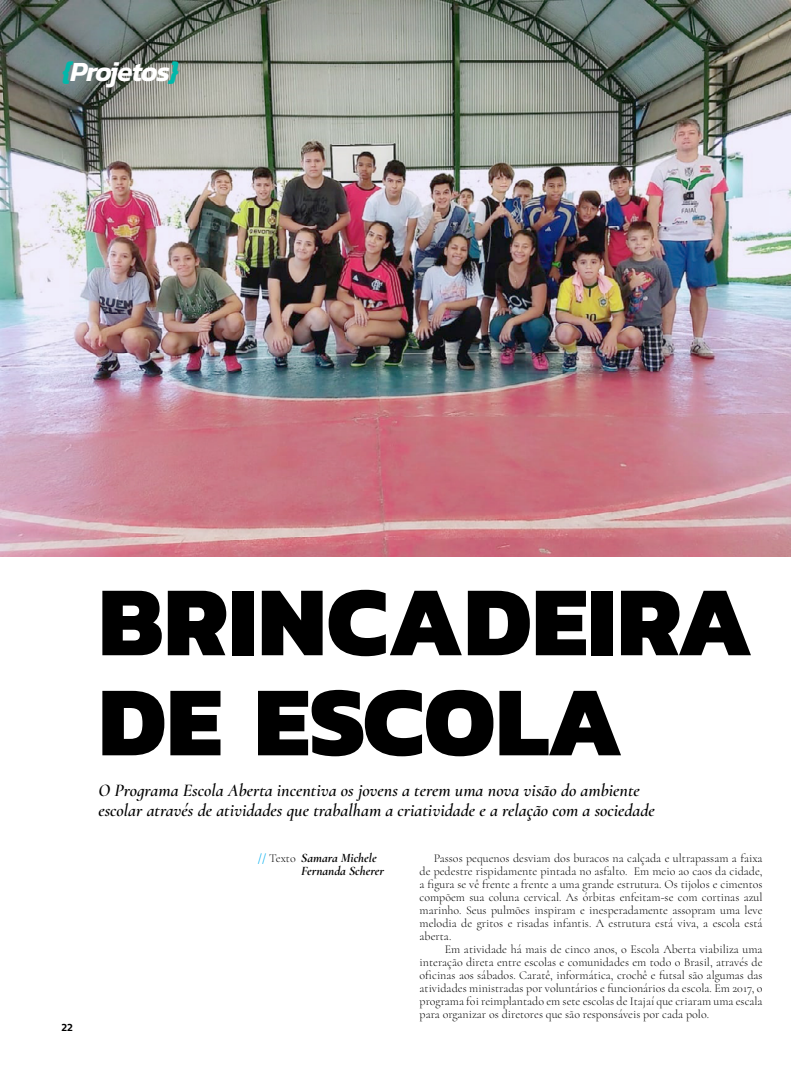
<style>
.page{position:relative;width:791px;height:1078px;background:#fff}
.page>*{position:absolute;margin:0;border:0;box-sizing:border-box;transform-origin:0 0}
.t1{font:800 100px/100px "Kanit";color:#000}
.t2{font:italic 600 28px "Kanit";letter-spacing:-.03em;color:#fff}
.t3{font:italic 600 18px/19px "Cormorant Infant";color:#000}
.t4{font:italic 700 13px/13px "Cormorant Infant";color:#000}
.t5{font:300 12px/13px "Cormorant";color:#000;text-align:justify}
.t6{font:500 11px "Kanit";color:#000}
.s1{color:#00b8aa}
.s2{font-family:"Cormorant";font-style:normal;font-size:12px;color:#00aeef}
.s3{font-family:"Cormorant";font-weight:300;font-style:normal;font-size:12px}
</style>
<div class="page">
<img style="left:0;top:0;width:791px;height:556px">
<h2 class="t2" style="left:62px;top:50px;width:118px"><span class="s1">{</span>Projetos<span class="s1">}</span></h2>
<p class="t6" style="left:62px;top:1018px;width:13px">22</p>
<h1 class="t1" style="left:98px;top:568px;width:656px">BRINCADEIRA<br>DE ESCOLA</h1>
<h3 class="t3" style="left:98px;top:781px;width:558px">O Programa Escola Aberta incentiva os jovens a terem uma nova visão do ambiente escolar através de atividades que trabalham a criatividade e a relação com a sociedade</h3>
<p class="t4" style="left:301px;top:851px;width:84px;text-indent:-43px"><span class="s2">//</span> <span class="s3">Texto</span> Samara Michele<br>Fernanda Scherer</p>
<p class="t5" style="left:420px;top:851px;width:345px;text-indent:14px">Passos pequenos desviam dos buracos na calçada e ultrapassam a faixa de pedestre rispidamente pintada no asfalto. Em meio ao caos da cidade, a figura se vê frente a frente a uma grande estrutura. Os tijolos e cimentos compõem sua coluna cervical. As órbitas enfeitam-se com cortinas azul marinho. Seus pulmões inspiram e inesperadamente assopram uma leve melodia de gritos e risadas infantis. A estrutura está viva, a escola está aberta.</p>
<p class="t5" style="left:420px;top:942px;width:345px;text-indent:25px">Em atividade há mais de cinco anos, o Escola Aberta viabiliza uma interação direta entre escolas e comunidades em todo o Brasil, através de oficinas aos sábados. Caratê, informática, crochê e futsal são algumas das atividades ministradas por voluntários e funcionários da escola. Em 2017, o programa foi reimplantado em sete escolas de Itajaí que criaram uma escala para organizar os diretores que são responsáveis por cada polo.</p>
</div>
